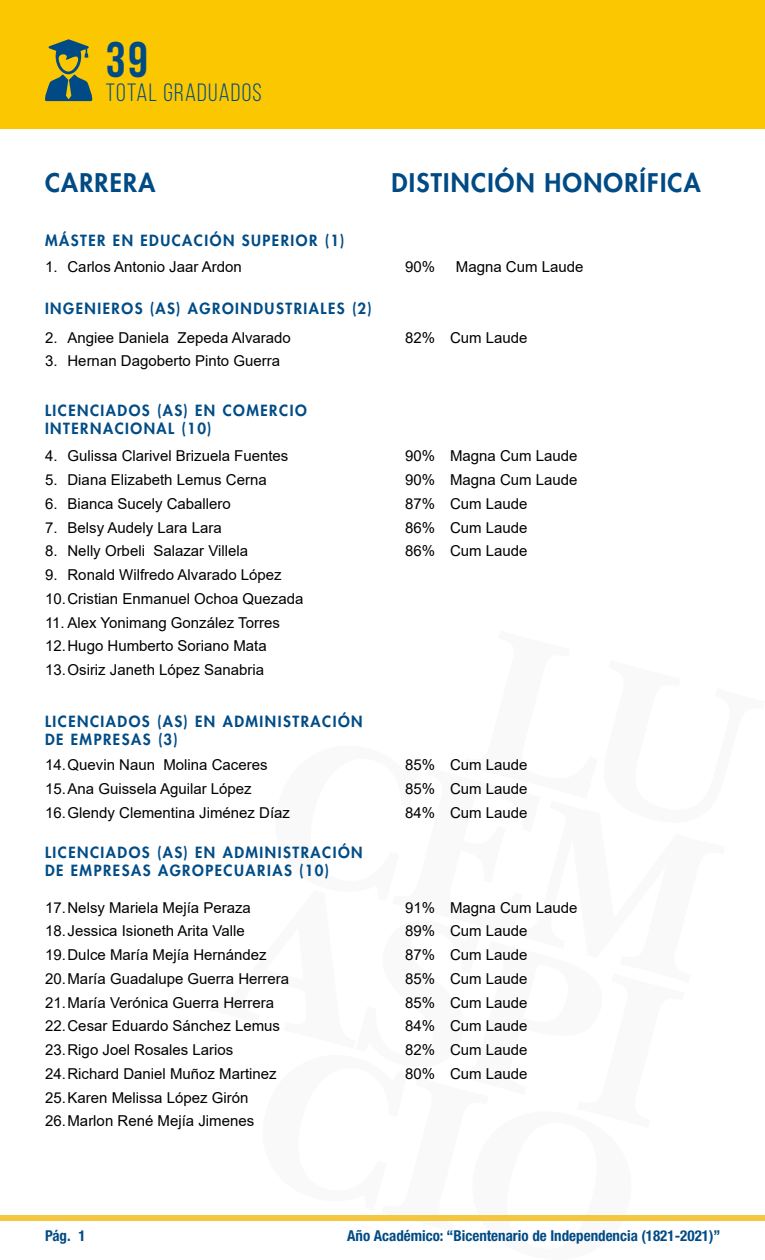
<style>
.page{position:relative;width:765px;height:1260px;background:#fff}
.page>*{position:absolute;margin:0;border:0;box-sizing:border-box;transform-origin:0 0}
.t1{font:700 50px "Bebas Neue";color:#004b85}
.t2{font:800 25px "Futura Std";letter-spacing:.05em;color:#004b85}
.t3{font:25px "Bebas Neue";letter-spacing:.05em;color:#004b85}
.t4{font:15px/23.8px "Arial";color:#000}
.t5{font:800 15px/18px "Futura Std";letter-spacing:.1em;color:#004c86}
.t6{font:700 condensed 15px "Helvetica Neue LT Std";color:#004b85}
</style>
<div class="page">
<div style="left:0;top:1216px;width:765px;height:5px;background:#f5c741"></div>
<div style="left:0;top:0;width:765px;height:128px;background:#fbc700"></div>
<svg style="left:45px;top:39px;width:48px;height:62px"></svg>
<h1 class="t1" style="left:106px;top:32px;width:44px">39</h1>
<h2 class="t3" style="left:106px;top:79px;width:157px">TOTAL GRADUADOS</h2>
<h2 class="t2" style="left:45px;top:167px;width:112px">CARRERA</h2>
<h2 class="t2" style="left:391px;top:167px;width:311px">DISTINCIÓN HONORÍFICA</h2>
<p class="t5" style="left:45px;top:232px;width:301px">MÁSTER EN EDUCACIÓN SUPERIOR (1)</p>
<p class="t4" style="left:45px;top:254px;width:198px">1. Carlos Antonio Jaar Ardon</p>
<p class="t4" style="left:405px;top:254px;width:32px">90%</p>
<p class="t4" style="left:456px;top:254px;width:129px">Magna Cum Laude</p>
<p class="t5" style="left:45px;top:300px;width:328px">INGENIEROS (AS) AGROINDUSTRIALES (2)</p>
<p class="t4" style="left:45px;top:326px;width:247px">2. Angiee Daniela Zepeda Alvarado</p>
<p class="t4" style="left:405px;top:326px;width:124px">82% Cum Laude</p>
<p class="t4" style="left:45px;top:349px;width:237px">3. Hernan Dagoberto Pinto Guerra</p>
<p class="t5" style="left:45px;top:402px;width:263px">LICENCIADOS (AS) EN COMERCIO<br>INTERNACIONAL (10)</p>
<p class="t4" style="left:45px;top:444px;width:245px">4. Gulissa Clarivel Brizuela Fuentes</p>
<p class="t4" style="left:405px;top:444px;width:174px">90% Magna Cum Laude</p>
<p class="t4" style="left:45px;top:468px;width:223px">5. Diana Elizabeth Lemus Cerna</p>
<p class="t4" style="left:405px;top:468px;width:174px">90% Magna Cum Laude</p>
<p class="t4" style="left:45px;top:492px;width:187px">6. Bianca Sucely Caballero</p>
<p class="t4" style="left:405px;top:492px;width:124px">87% Cum Laude</p>
<p class="t4" style="left:45px;top:515px;width:178px">7. Belsy Audely Lara Lara</p>
<p class="t4" style="left:405px;top:515px;width:124px">86% Cum Laude</p>
<p class="t4" style="left:45px;top:539px;width:205px">8. Nelly Orbeli Salazar Villela</p>
<p class="t4" style="left:405px;top:539px;width:124px">86% Cum Laude</p>
<p class="t4" style="left:45px;top:563px;width:260px">9. Ronald Wilfredo Alvarado López<br>10.Cristian Enmanuel Ochoa Quezada</p>
<p class="t4" style="left:45px;top:610px;width:236px">11. Alex Yonimang González Torres<br>12.Hugo Humberto Soriano Mata<br>13.Osiriz Janeth López Sanabria</p>
<p class="t5" style="left:45px;top:713px;width:319px">LICENCIADOS (AS) EN ADMINISTRACIÓN<br>DE EMPRESAS (3)</p>
<p class="t4" style="left:45px;top:753px;width:224px">14.Quevin Naun Molina Caceres</p>
<p class="t4" style="left:405px;top:753px;width:124px">85% Cum Laude</p>
<p class="t4" style="left:45px;top:777px;width:208px">15.Ana Guissela Aguilar López</p>
<p class="t4" style="left:405px;top:777px;width:124px">85% Cum Laude</p>
<p class="t4" style="left:45px;top:800px;width:247px">16.Glendy Clementina Jiménez Díaz</p>
<p class="t4" style="left:405px;top:800px;width:124px">84% Cum Laude</p>
<p class="t5" style="left:45px;top:844px;width:319px">LICENCIADOS (AS) EN ADMINISTRACIÓN<br>DE EMPRESAS AGROPECUARIAS (10)</p>
<p class="t4" style="left:45px;top:895px;width:207px">17.Nelsy Mariela Mejía Peraza</p>
<p class="t4" style="left:405px;top:895px;width:174px">91% Magna Cum Laude</p>
<p class="t4" style="left:45px;top:919px;width:201px">18.Jessica Isioneth Arita Valle</p>
<p class="t4" style="left:405px;top:919px;width:124px">89% Cum Laude</p>
<p class="t4" style="left:45px;top:943px;width:223px">19.Dulce María Mejía Hernández</p>
<p class="t4" style="left:405px;top:943px;width:124px">87% Cum Laude</p>
<p class="t4" style="left:45px;top:967px;width:246px">20.María Guadalupe Guerra Herrera</p>
<p class="t4" style="left:405px;top:967px;width:124px">85% Cum Laude</p>
<p class="t4" style="left:45px;top:990px;width:231px">21.María Verónica Guerra Herrera</p>
<p class="t4" style="left:405px;top:990px;width:124px">85% Cum Laude</p>
<p class="t4" style="left:45px;top:1014px;width:237px">22.Cesar Eduardo Sánchez Lemus</p>
<p class="t4" style="left:405px;top:1014px;width:124px">84% Cum Laude</p>
<p class="t4" style="left:45px;top:1038px;width:190px">23.Rigo Joel Rosales Larios</p>
<p class="t4" style="left:405px;top:1038px;width:124px">82% Cum Laude</p>
<p class="t4" style="left:45px;top:1062px;width:233px">24.Richard Daniel Muñoz Martinez</p>
<p class="t4" style="left:405px;top:1062px;width:124px">80% Cum Laude</p>
<p class="t4" style="left:45px;top:1085px;width:211px">25.Karen Melissa López Girón<br>26.Marlon René Mejía Jimenes</p>
<p class="t6" style="left:45px;top:1226px;width:42px">Pág. 1</p>
<p class="t6" style="left:347px;top:1226px;width:375px">Año Académico: “Bicentenario de Independencia (1821-2021)”</p>
</div>
